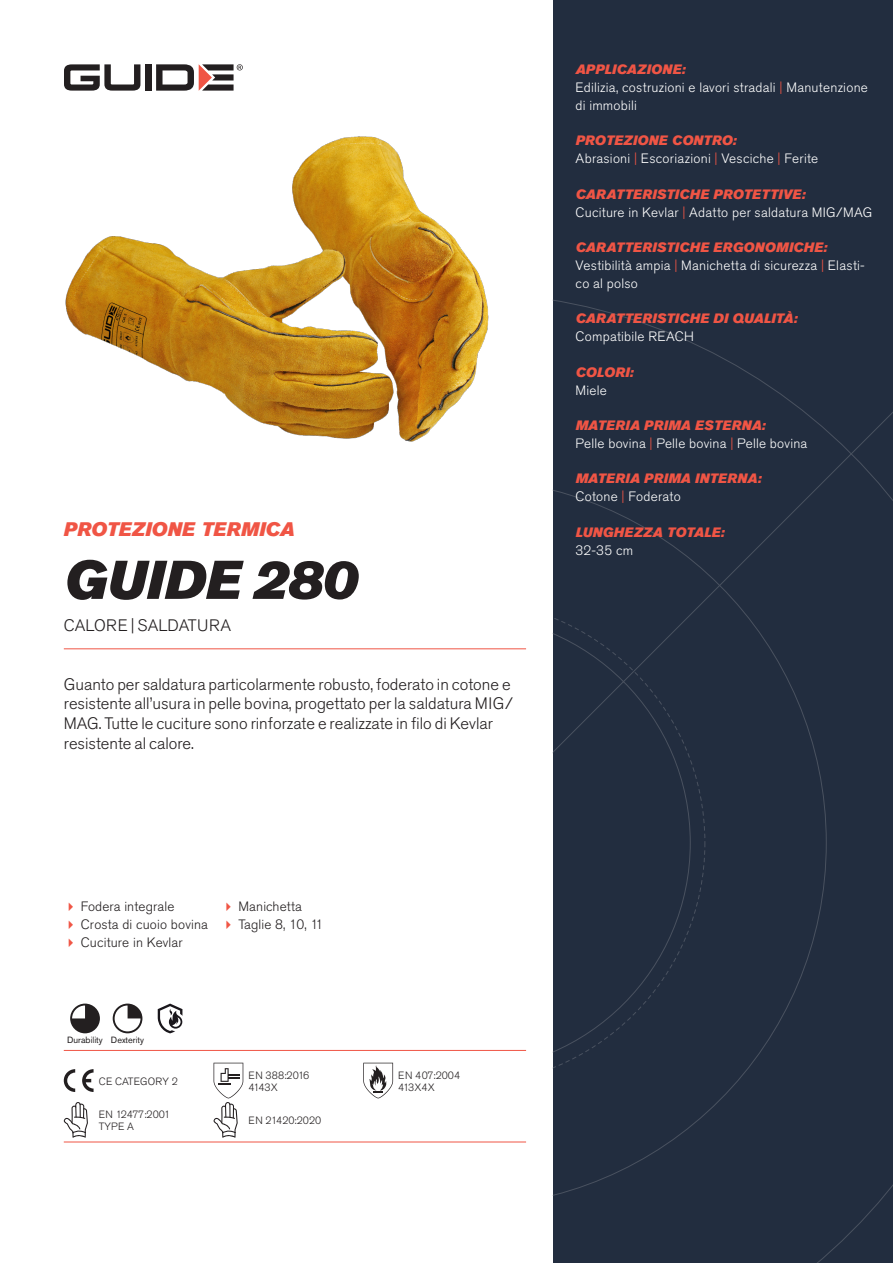
<style>
.page{position:relative;width:893px;height:1263px;background:#fff}
.page>*{position:absolute;margin:0;border:0;box-sizing:border-box;transform-origin:0 0}
.Rubrik{font:italic 54px "Akzidenz Grotesk Pro Super";color:#231f20}
.Överrubrik{font:italic 19.5px "Akzidenz Grotesk Pro Super";letter-spacing:.005em;color:#f05545}
.Ingress{font:300 16.5px/19.8px "Akzidenz Grotesk Pro";color:#231f20}
.Product_-_AltSegment{font:300 16.5px "Akzidenz Grotesk Pro";letter-spacing:.01em;color:#231f20}
.Produkt_-_Brödtext{font:300 13.5px/18px "Akzidenz Grotesk Pro";letter-spacing:.02em;color:#fff}
.Produkt_-_Namn{font:italic 13.5px "Akzidenz Grotesk Pro Super";letter-spacing:.015em;color:#f05545}
.t1{font:300 13.5px "Akzidenz Grotesk Pro";letter-spacing:.01em;color:#231f20}
.t2{font:300 10.5px "Akzidenz Grotesk Pro";color:#231f20}
.t3{font:300 10.5px "Akzidenz Grotesk Pro";letter-spacing:-.02em;color:#231f20}
.Produkt_-_Egenskaper{font:9px "Akzidenz Grotesk Pro";color:#231f20}
.s1{color:#f05545}
</style>
<div class="page">
<div style="left:145px;top:64px;width:7px;height:27px;background:#231f20"></div>
<svg style="left:156px;top:64px;width:87px;height:27px"></svg>
<svg style="left:64px;top:64px;width:76px;height:27px"></svg>
<div style="left:553px;top:0;width:340px;height:1263px;background:#222d3f"></div>
<svg style="left:553px;top:300px;width:340px;height:963px"></svg>
<hr style="left:64px;top:1050px;width:462px;height:1px;background:#f05545">
<hr style="left:64px;top:1142px;width:462px;height:1px;background:#f05545">
<svg style="left:70px;top:1003px;width:30px;height:30px"></svg>
<svg style="left:113px;top:1003px;width:29px;height:30px"></svg>
<svg style="left:158px;top:1003px;width:24px;height:30px"></svg>
<svg style="left:64px;top:1069px;width:11px;height:23px"></svg>
<svg style="left:82px;top:1069px;width:12px;height:23px"></svg>
<svg style="left:363px;top:1063px;width:30px;height:35px"></svg>
<svg style="left:64px;top:1102px;width:24px;height:36px"></svg>
<svg style="left:214px;top:1063px;width:29px;height:75px"></svg>
<img style="left:65px;top:136px;width:424px;height:306px">
<hr style="left:64px;top:648px;width:462px;height:1px;background:#f05545">
<p class="Överrubrik" style="left:64px;top:517px;width:232px">PROTEZIONE TERMICA</p>
<p class="Rubrik" style="left:64px;top:545px;width:295px">GUIDE 280</p>
<p class="Product_-_AltSegment" style="left:64px;top:615px;width:169px">CALORE | SALDATURA</p>
<p class="Ingress" style="left:64px;top:674px;width:451px">Guanto per saldatura particolarmente robusto, foderato in cotone e resistente all’usura in pelle bovina, progettato per la saldatura MIG/ MAG. Tutte le cuciture sono rinforzate e realizzate in filo di Kevlar resistente al calore.</p>
<p class="t1" style="left:81px;top:898px;width:95px">Fodera integrale</p>
<p class="t1" style="left:81px;top:916px;width:129px">Crosta di cuoio bovina</p>
<p class="t1" style="left:81px;top:934px;width:103px">Cuciture in Kevlar</p>
<p class="t1" style="left:238px;top:898px;width:65px">Manichetta</p>
<p class="t1" style="left:238px;top:916px;width:86px">Taglie 8, 10, 11</p>
<p class="Produkt_-_Egenskaper" style="left:67px;top:1034px;width:37px">Durability</p>
<p class="Produkt_-_Egenskaper" style="left:111px;top:1034px;width:35px">Dexterity</p>
<p class="t2" style="left:99px;top:1074px;width:81px">CE CATEGORY 2</p>
<p class="t3" style="left:99px;top:1107px;width:73px">EN 12477:2001</p>
<p class="t2" style="left:99px;top:1119px;width:37px">TYPE A</p>
<p class="t2" style="left:248px;top:1068px;width:62px">EN 388:2016</p>
<p class="t2" style="left:248px;top:1080px;width:31px">4143X</p>
<p class="t2" style="left:248px;top:1113px;width:74px">EN 21420:2020</p>
<p class="t2" style="left:398px;top:1068px;width:63px">EN 407:2004</p>
<p class="t2" style="left:398px;top:1080px;width:38px">413X4X</p>
<p class="Produkt_-_Namn" style="left:576px;top:60px;width:111px">APPLICAZIONE:</p>
<p class="Produkt_-_Brödtext" style="left:576px;top:78px;width:294px">Edilizia, costruzioni e lavori stradali <span class="s1">|</span> Manutenzione di immobili</p>
<p class="Produkt_-_Namn" style="left:576px;top:132px;width:163px">PROTEZIONE CONTRO:</p>
<p class="Produkt_-_Brödtext" style="left:576px;top:150px;width:244px">Abrasioni <span class="s1">|</span> Escoriazioni <span class="s1">|</span> Vesciche <span class="s1">|</span> Ferite</p>
<p class="Produkt_-_Namn" style="left:576px;top:185px;width:231px">CARATTERISTICHE PROTETTIVE:</p>
<p class="Produkt_-_Brödtext" style="left:576px;top:203px;width:298px">Cuciture in Kevlar <span class="s1">|</span> Adatto per saldatura MIG/MAG</p>
<p class="Produkt_-_Namn" style="left:576px;top:238px;width:253px">CARATTERISTICHE ERGONOMICHE:</p>
<p class="Produkt_-_Brödtext" style="left:576px;top:256px;width:291px">Vestibilità ampia <span class="s1">|</span> Manichetta di sicurezza <span class="s1">|</span> Elasti&shy;co al polso</p>
<p class="Produkt_-_Namn" style="left:576px;top:310px;width:223px">CARATTERISTICHE DI QUALITÀ:</p>
<p class="Produkt_-_Brödtext" style="left:576px;top:328px;width:120px">Compatibile REACH</p>
<p class="Produkt_-_Namn" style="left:576px;top:363px;width:59px">COLORI:</p>
<p class="Produkt_-_Brödtext" style="left:576px;top:381px;width:33px">Miele</p>
<p class="Produkt_-_Namn" style="left:576px;top:416px;width:191px">MATERIA PRIMA ESTERNA:</p>
<p class="Produkt_-_Brödtext" style="left:576px;top:434px;width:233px">Pelle bovina <span class="s1">|</span> Pelle bovina <span class="s1">|</span> Pelle bovina</p>
<p class="Produkt_-_Namn" style="left:576px;top:470px;width:187px">MATERIA PRIMA INTERNA:</p>
<p class="Produkt_-_Brödtext" style="left:576px;top:488px;width:107px">Cotone <span class="s1">|</span> Foderato</p>
<p class="Produkt_-_Namn" style="left:576px;top:523px;width:150px">LUNGHEZZA TOTALE:</p>
<p class="Produkt_-_Brödtext" style="left:576px;top:541px;width:59px">32-35 cm</p>
</div>
